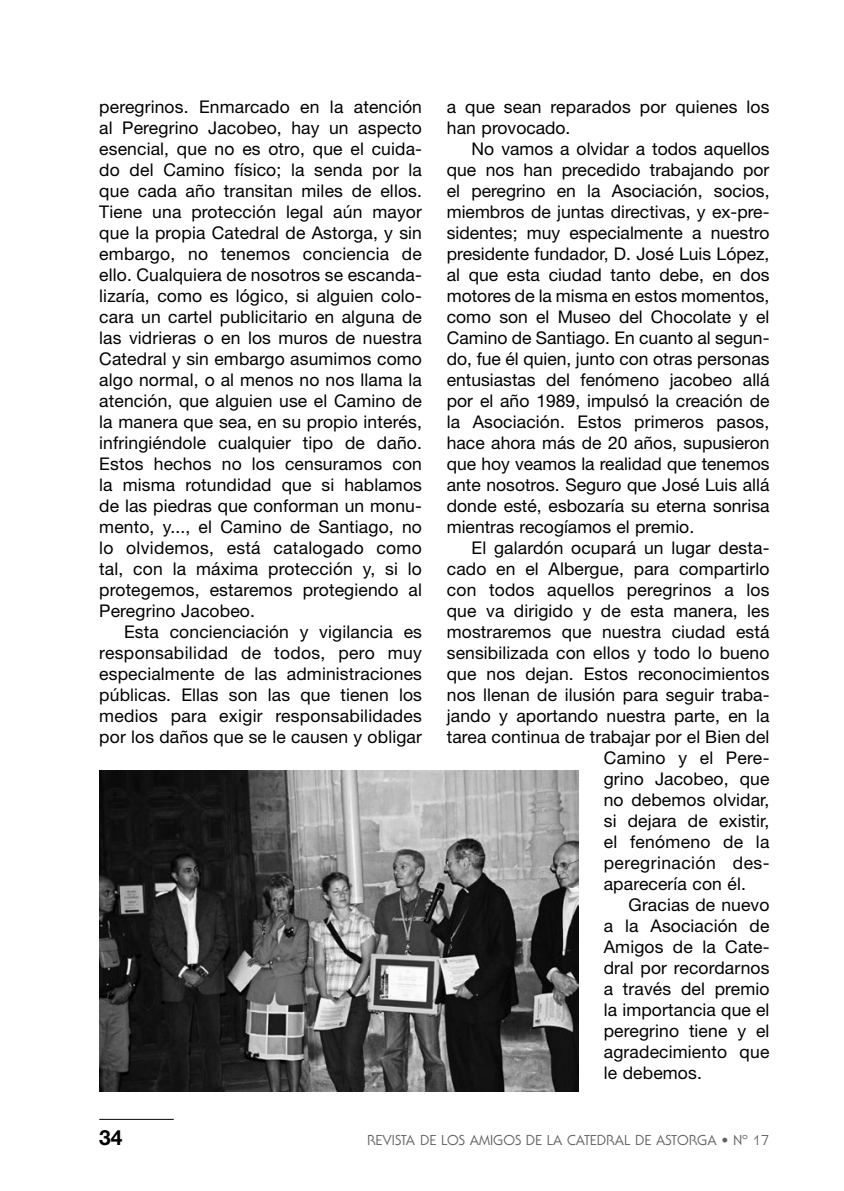
<style>
.page{position:relative;width:844px;height:1191px;background:#fff}
.page>*{position:absolute;margin:0;border:0;box-sizing:border-box;transform-origin:0 0}
.t1{font:700 21px "Helvetica Neue";color:#000}
.n-_TEXTO{font:17.5px/21px "Helvetica Neue";letter-spacing:.005em;color:#000;text-align:justify}
.n-_TEXTO-2{font:17.5px "Helvetica Neue";letter-spacing:.025em;color:#000}
.t2{font:14px "Serif Gothic";color:#636363}
</style>
<div class="page">
<hr style="left:99px;top:1119px;width:75px;height:1px;background:#000">
<img style="left:99px;top:771px;width:480px;height:320px">
<p class="n-_TEXTO" style="left:99px;top:96px;width:324px">peregrinos. Enmarcado en la atención al Peregrino Jacobeo, hay un aspecto esencial, que no es otro, que el cuida&shy;do del Camino físico; la senda por la que cada año transitan miles de ellos.<br>Tiene una protección legal aún mayor que la propia Catedral de Astorga, y sin embargo, no tenemos conciencia de ello. Cualquiera de nosotros se escanda&shy;lizaría, como es lógico, si alguien colo&shy;cara un cartel publicitario en alguna de las vidrieras o en los muros de nuestra Catedral y sin embargo asumimos como algo normal, o al menos no nos llama la atención, que alguien use el Camino de la manera que sea, en su propio interés, infringiéndole cualquier tipo de daño.<br>Estos hechos no los censuramos con la misma rotundidad que si hablamos de las piedras que conforman un monu&shy;mento, y..., el Camino de Santiago, no lo olvidemos, está catalogado como tal, con la máxima protección y, si lo protegemos, estaremos protegiendo al Peregrino Jacobeo.</p>
<p class="n-_TEXTO" style="left:99px;top:621px;width:324px;text-indent:25px">Esta concienciación y vigilancia es responsabilidad de todos, pero muy especialmente de las administraciones públicas. Ellas son las que tienen los medios para exigir responsabilidades por los daños que se le causen y obligar</p>
<p class="n-_TEXTO" style="left:446px;top:96px;width:324px">a que sean reparados por quienes los han provocado.</p>
<p class="n-_TEXTO" style="left:446px;top:138px;width:324px;text-indent:25px">No vamos a olvidar a todos aquellos que nos han precedido trabajando por el peregrino en la Asociación, socios, miembros de juntas directivas, y ex-pre&shy;sidentes; muy especialmente a nuestro presidente fundador, D. José Luis López, al que esta ciudad tanto debe, en dos motores de la misma en estos momentos, como son el Museo del Chocolate y el Camino de Santiago. En cuanto al segun&shy;do, fue él quien, junto con otras personas entusiastas del fenómeno jacobeo allá por el año 1989, impulsó la creación de la Asociación. Estos primeros pasos, hace ahora más de 20 años, supusieron que hoy veamos la realidad que tenemos ante nosotros. Seguro que José Luis allá donde esté, esbozaría su eterna sonrisa mientras recogíamos el premio.</p>
<p class="n-_TEXTO" style="left:471px;top:537px;width:299px">El galardón ocupará un lugar desta-</p>
<p class="n-_TEXTO" style="left:446px;top:558px;width:324px">cado en el Albergue, para compartirlo</p>
<p class="n-_TEXTO" style="left:446px;top:579px;width:324px">con todos aquellos peregrinos a los</p>
<p class="n-_TEXTO" style="left:446px;top:600px;width:324px">que va dirigido y de esta manera, les</p>
<p class="n-_TEXTO" style="left:446px;top:621px;width:324px">mostraremos que nuestra ciudad está</p>
<p class="n-_TEXTO" style="left:446px;top:642px;width:324px">sensibilizada con ellos y todo lo bueno</p>
<p class="n-_TEXTO" style="left:446px;top:663px;width:324px">que nos dejan. Estos reconocimientos</p>
<p class="n-_TEXTO" style="left:446px;top:684px;width:324px">nos llenan de ilusión para seguir traba-</p>
<p class="n-_TEXTO" style="left:446px;top:705px;width:324px">jando y aportando nuestra parte, en la</p>
<p class="n-_TEXTO" style="left:446px;top:726px;width:324px">tarea continua de trabajar por el Bien del</p>
<p class="n-_TEXTO" style="left:603px;top:747px;width:167px">Camino y el Pere-</p>
<p class="n-_TEXTO" style="left:603px;top:768px;width:167px">grino Jacobeo, que</p>
<p class="n-_TEXTO" style="left:603px;top:789px;width:167px">no debemos olvidar,</p>
<p class="n-_TEXTO" style="left:603px;top:810px;width:167px">si dejara de existir,</p>
<p class="n-_TEXTO" style="left:603px;top:831px;width:167px">el fenómeno de la</p>
<p class="n-_TEXTO-2" style="left:603px;top:852px;width:167px">peregrinación des-</p>
<p class="n-_TEXTO" style="left:603px;top:873px;width:144px">aparecería con él.</p>
<p class="n-_TEXTO" style="left:603px;top:894px;width:167px;text-indent:25px">Gracias de nuevo a la Asociación de Amigos de la Cate&shy;dral por recordarnos a través del premio la importancia que el peregrino tiene y el agradecimiento que le debemos.</p>
<p class="t1" style="left:99px;top:1124px;width:25px">34</p>
<p class="t2" style="left:367px;top:1131px;width:404px">REVISTA DE LOS AMIGOS DE LA CATEDRAL DE ASTORGA • Nº 17</p>
</div>
